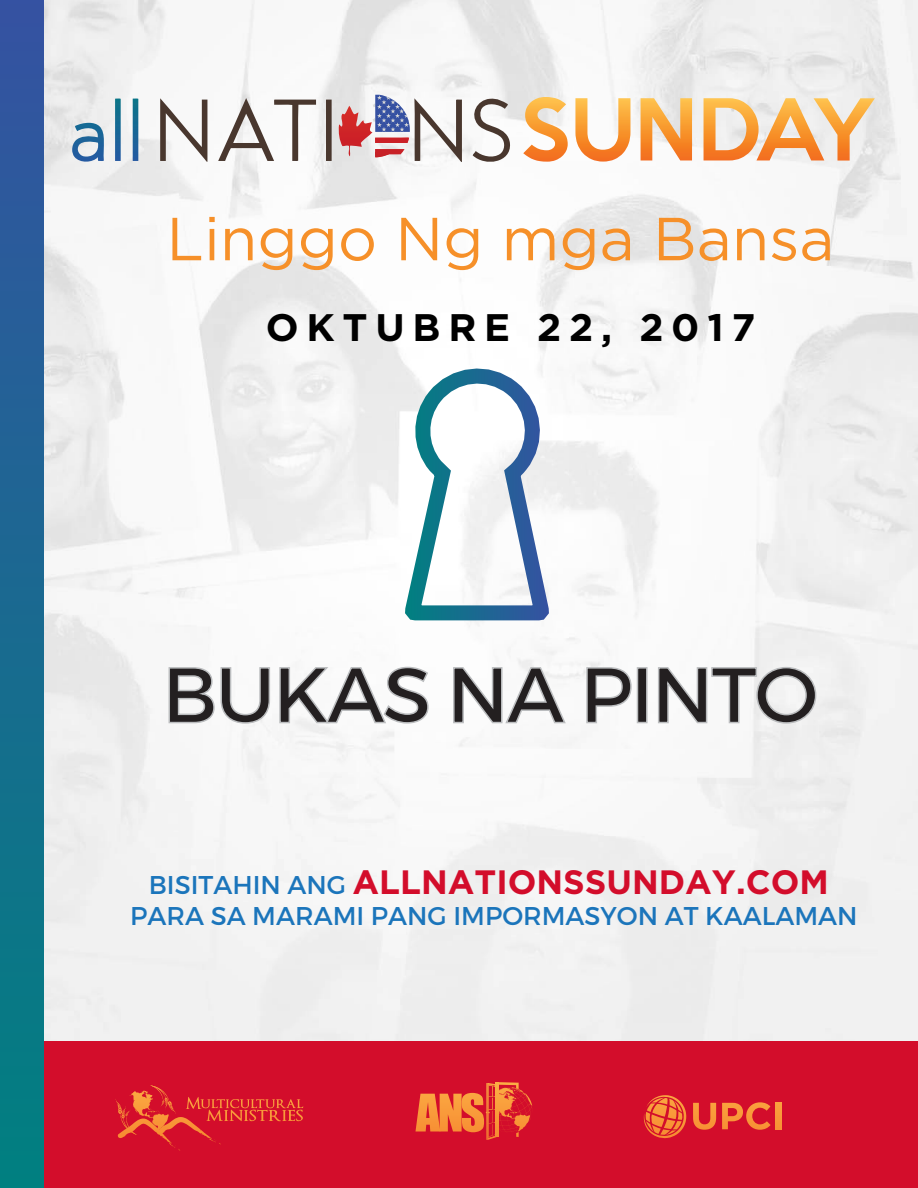
<style>
.page{position:relative;width:918px;height:1188px;background:#fff}
.page>*{position:absolute;margin:0;border:0;box-sizing:border-box;transform-origin:0 0}
.t1{font:60.6px "Gotham";color:#f69029}
.t2{font:700 38.4px "Gotham";letter-spacing:.2em;color:#000}
.t3{font:700 33.75px "Gotham";color:#d30d2b}
.t4{font:25.65px "Montserrat";color:#1b75bb}
.s1{font-family:"Montserrat";font-weight:400;font-size:25.65px;color:#1b75bb}
</style>
<div class="page">
<div style="left:0;top:1041px;width:918px;height:147px;background:#d30d2b"></div>
<div style="left:0;top:0;width:44px;height:1188px;background:linear-gradient(to bottom,#3552a2,#008080)"></div>
<svg style="left:415px;top:1082px;width:117px;height:58px"></svg>
<svg style="left:395px;top:352px;width:164px;height:277px"></svg>
<svg style="left:116px;top:1085px;width:187px;height:59px"></svg>
<svg style="left:496px;top:1082px;width:3px;height:55px"></svg>
<svg style="left:693px;top:1103px;width:23px;height:27px"></svg>
<svg style="left:722px;top:1102px;width:49px;height:28px"></svg>
<div style="left:776px;top:1103px;width:5px;height:26px;background:#f89839"></div>
<svg style="left:644px;top:1095px;width:43px;height:43px"></svg>
<img style="left:814px;top:98px;width:61px;height:63px">
<img style="left:759px;top:98px;width:65px;height:62px">
<img style="left:704px;top:98px;width:55px;height:62px">
<img style="left:641px;top:98px;width:51px;height:62px">
<img style="left:575px;top:98px;width:55px;height:64px">
<img style="left:523px;top:97px;width:45px;height:65px">
<svg style="left:160px;top:98px;width:47px;height:64px"></svg>
<img style="left:115px;top:99px;width:6px;height:62px">
<img style="left:133px;top:99px;width:5px;height:62px">
<svg style="left:469px;top:98px;width:42px;height:69px"></svg>
<svg style="left:218px;top:98px;width:98px;height:63px"></svg>
<svg style="left:326px;top:100px;width:6px;height:61px"></svg>
<img style="left:339px;top:106px;width:34px;height:50px">
<img style="left:72px;top:123px;width:32px;height:39px">
<svg style="left:373px;top:95px;width:89px;height:67px"></svg>
<svg style="left:168px;top:666px;width:103px;height:58px"></svg>
<svg style="left:279px;top:666px;width:150px;height:58px"></svg>
<svg style="left:452px;top:666px;width:115px;height:59px"></svg>
<svg style="left:586px;top:666px;width:46px;height:58px"></svg>
<div style="left:637px;top:667px;width:11px;height:56px;background:#231f20;border:2px solid #bbbdbf"></div>
<svg style="left:657px;top:666px;width:160px;height:59px"></svg>
<h1 class="t1" style="left:166px;top:200px;width:670px">Linggo Ng mga Bansa</h1>
<h2 class="t2" style="left:266px;top:302px;width:491px">OKTUBRE 22, 2017</h2>
<h3 class="t3" style="left:149px;top:860px;width:682px"><span class="s1">BISITAHIN ANG</span> ALLNATIONSSUNDAY.COM</h3>
<p class="t4" style="left:130px;top:900px;width:729px">PARA SA MARAMI PANG IMPORMASYON AT KAALAMAN</p>
</div>
